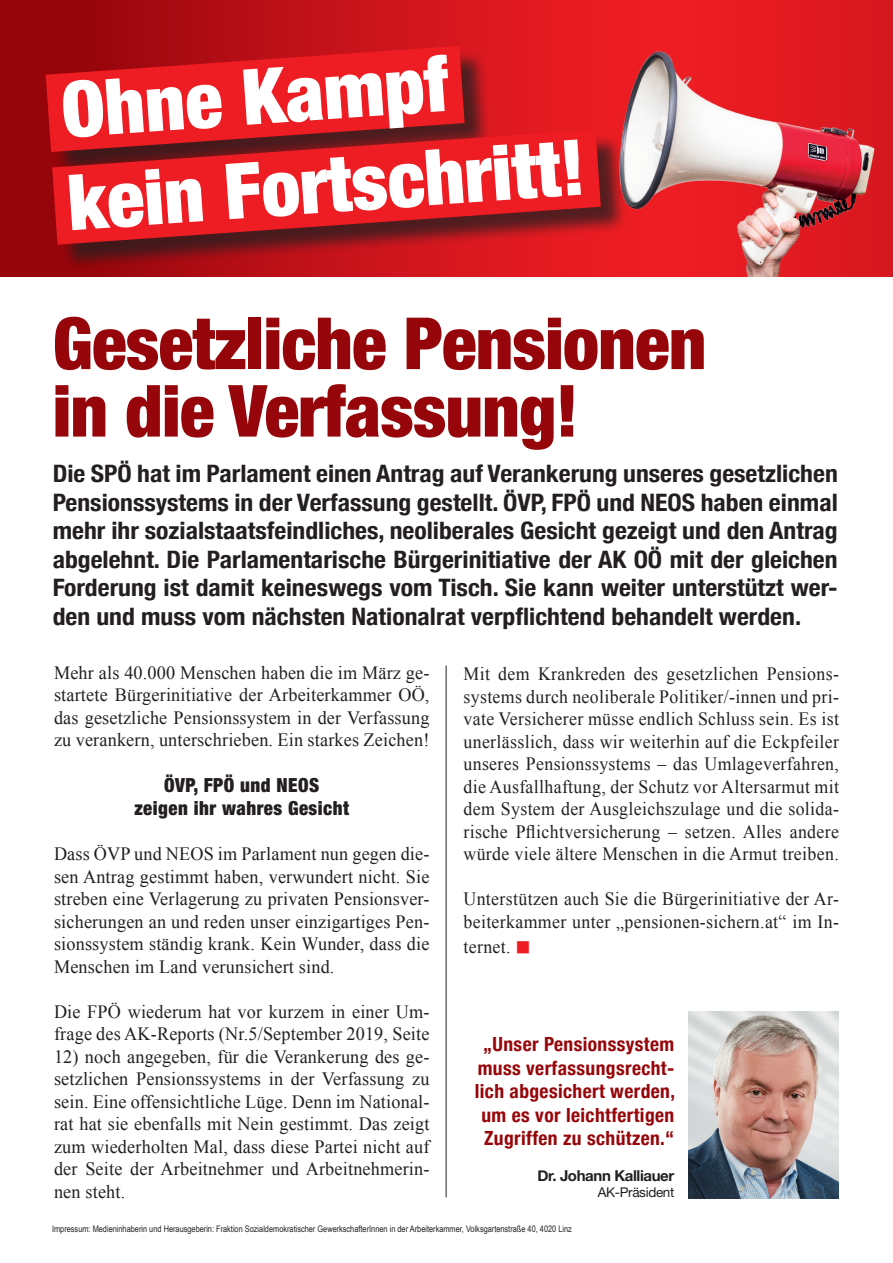
<style>
.page{position:relative;width:893px;height:1263px;background:#fff}
.page>*{position:absolute;margin:0;border:0;box-sizing:border-box;transform-origin:0 0}
.t1{font:900 condensed 77.4px/93px "Helvetica Neue LT Std";color:#fff}
.t2{font:900 condensed 72px/67.5px "Helvetica Neue LT Std";letter-spacing:-.01em;color:#960509}
.t3{font:700 condensed 24px/28.5px "Helvetica Neue";color:#231f20;text-align:justify;scale:1.07 1}
.t4{font:700 condensed 19.5px/23.4px "Helvetica Neue";letter-spacing:.02em;color:#960509;text-align:center}
.t5{font:900 condensed 19.5px/23.4px "Helvetica Neue LT Std";letter-spacing:.025em;color:#231f20;text-align:center}
.t6{font:18.75px/22.5px "Times New Roman";letter-spacing:.01em;color:#231f20;text-align:justify}
.t7{font:18.75px/22.5px "Times New Roman";letter-spacing:.01em;color:#231f20;text-align:justify;scale:.95 1}
.t8{font:700 15px "Helvetica Neue";letter-spacing:-.025em;color:#231f20}
.t9{font:13.5px "Helvetica Neue";letter-spacing:-.025em;color:#231f20}
.t10{font:9px "Arial Narrow";color:#231f20}
.s1{color:#ee1d23}
</style>
<div class="page">
<svg style="left:0;top:0;width:893px;height:37px;background:#e11920"></svg>
<svg style="left:0;top:2px;width:545px;height:83px;background:#c11118"></svg>
<svg style="left:0;top:85px;width:681px;height:192px;background:#c6181d"></svg>
<img style="left:503px;top:37px;width:390px;height:239px">
<hr style="left:446px;top:665px;width:1px;height:532px;background:#231f20">
<img style="left:688px;top:1011px;width:151px;height:187px">
<h1 class="t1" style="left:58px;top:63px;width:519px;rotate:-4deg">Ohne Kampf kein Fortschritt!</h1>
<h2 class="t2" style="left:53px;top:309px;width:655px">Gesetzliche Pensionen in die Verfassung!</h2>
<p class="t3" style="left:53px;top:458px;width:735px">Die SPÖ hat im Parlament einen Antrag auf Verankerung unseres gesetzlichen Pensionssystems in der Verfassung gestellt. ÖVP, FPÖ und NEOS haben einmal mehr ihr sozialstaatsfeindliches, neoliberales Gesicht gezeigt und den Antrag abgelehnt. Die Parlamentarische Bürgerinitiative der AK OÖ mit der gleichen Forderung ist damit keineswegs vom Tisch. Sie kann weiter unterstützt wer&shy;den und muss vom nächsten Nationalrat verpflichtend behandelt werden.</p>
<p class="t6" style="left:54px;top:661px;width:377px">Mehr als 40.000 Menschen haben die im März ge&shy;startete Bürgerinitiative der Arbeiterkammer OÖ, das gesetzliche Pensionssystem in der Verfassung zu verankern, unterschrieben. Ein starkes Zeichen!</p>
<p class="t5" style="left:134px;top:773px;width:216px">ÖVP, FPÖ und NEOS<br>zeigen ihr wahres Gesicht</p>
<p class="t6" style="left:54px;top:842px;width:377px">Dass ÖVP und NEOS im Parlament nun gegen die&shy;sen Antrag gestimmt haben, verwundert nicht. Sie streben eine Verlagerung zu privaten Pensionsver&shy;sicherungen an und reden unser einzigartiges Pen&shy;sionssystem ständig krank. Kein Wunder, dass die Menschen im Land verunsichert sind.</p>
<p class="t6" style="left:54px;top:1000px;width:377px">Die FPÖ wiederum hat vor kurzem in einer Um&shy;frage des AK-Reports (Nr.5/September 2019, Seite</p>
<p class="t6" style="left:54px;top:1045px;width:377px">12) noch angegeben, für die Verankerung des ge&shy;setzlichen Pensionssystems in der Verfassung zu sein. Eine offensichtliche Lüge. Denn im National&shy;rat hat sie ebenfalls mit Nein gestimmt. Das zeigt zum wiederholten Mal, dass diese Partei nicht auf der Seite der Arbeitnehmer und Arbeitnehmerin&shy;nen steht.</p>
<p class="t7" style="left:463px;top:662px;width:397px">Mit dem Krankreden des gesetzlichen Pensions&shy;systems durch neoliberale Politiker/-innen und pri&shy;vate Versicherer müsse endlich Schluss sein. Es ist unerlässlich, dass wir weiterhin auf die Eckpfeiler unseres Pensionssystems – das Umlageverfahren, die Ausfallhaftung, der Schutz vor Altersarmut mit dem System der Ausgleichszulage und die solida&shy;rische Pflichtversicherung – setzen. Alles andere würde viele ältere Menschen in die Armut treiben.</p>
<p class="t7" style="left:463px;top:887px;width:397px">Unterstützen auch Sie die Bürgerinitiative der Ar&shy;beiterkammer unter „pensionen-sichern.at“ im In-</p>
<p class="t7" style="left:463px;top:935px;width:72px">ternet. <span class="s1">■</span></p>
<p class="t4" style="left:475px;top:1031px;width:202px">„Unser Pensionssystem muss verfassungsrecht&shy;lich abgesichert werden, um es vor leichtfertigen<br>Zugriffen zu schützen.“</p>
<p class="t8" style="left:538px;top:1164px;width:138px">Dr. Johann Kalliauer</p>
<p class="t9" style="left:598px;top:1184px;width:78px">AK-Präsident</p>
<p class="t10" style="left:52px;top:1222px;width:521px">Impressum: Medieninhaberin und Herausgeberin: Fraktion Sozialdemokratischer GewerkschafterInnen in der Arbeiterkammer, Volksgartenstraße 40, 4020 Linz</p>
</div>
